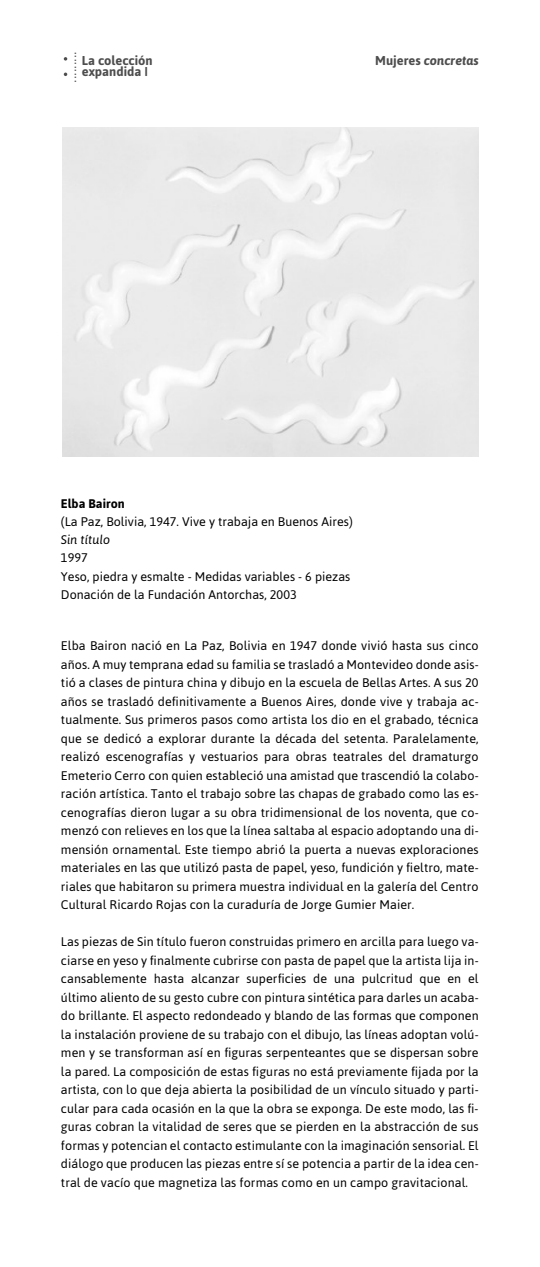
<style>
.page{position:relative;width:540px;height:1267px;background:#fff}
.page>*{position:absolute;margin:0;border:0;box-sizing:border-box;transform-origin:0 0}
.t1{font:700 12.85px/11.8px "Asap";color:#4d4d4d}
.t2{font:italic 700 12.85px "Asap";color:#4d4d4d}
.t3{font:12.85px "Asap";color:#4d4d4d}
.t4{font:12.5px/18.5px "Asap";color:#000;text-align:justify}
.t5{font:700 12.5px "Asap";color:#000}
.t6{font:italic 12.5px "Asap";color:#000}
.s1{font-style:normal}
.s2{font-weight:500}
</style>
<div class="page">
<svg style="left:64px;top:57px;width:3px;height:4px"></svg>
<img style="left:62px;top:127px;width:416px;height:329px">
<p class="t3" style="left:88px;top:52px;width:32px;rotate:90deg">.........</p>
<p class="t2" style="left:375px;top:51px;width:105px"><span class="s1">Mujeres</span> concretas</p>
<p class="t1" style="left:82px;top:54px;width:72px">La colección expandida <span class="s2">I</span></p>
<p class="t5" style="left:61px;top:495px;width:65px">Elba Bairon</p>
<p class="t4" style="left:61px;top:512px;width:293px">(La Paz, Bolivia, 1947. Vive y trabaja en Buenos Aires)</p>
<p class="t6" style="left:61px;top:531px;width:51px">Sin título</p>
<p class="t4" style="left:61px;top:548px;width:291px;line-height:18.2px;text-align:left">1997<br>Yeso, piedra y esmalte - Medidas variables - 6 piezas<br>Donación de la Fundación Antorchas, 2003</p>
<p class="t4" style="left:61px;top:635px;width:419px">Elba Bairon nació en La Paz, Bolivia en 1947 donde vivió hasta sus cinco años. A muy temprana edad su familia se trasladó a Montevideo donde asis&shy;tió a clases de pintura china y dibujo en la escuela de Bellas Artes. A sus 20 años se trasladó definitivamente a Buenos Aires, donde vive y trabaja ac&shy;tualmente. Sus primeros pasos como artista los dio en el grabado, técnica que se dedicó a explorar durante la década del setenta. Paralelamente, realizó escenografías y vestuarios para obras teatrales del dramaturgo Emeterio Cerro con quien estableció una amistad que trascendió la colabo&shy;ración artística. Tanto el trabajo sobre las chapas de grabado como las es&shy;cenografías dieron lugar a su obra tridimensional de los noventa, que co&shy;menzó con relieves en los que la línea saltaba al espacio adoptando una di&shy;mensión ornamental. Este tiempo abrió la puerta a nuevas exploraciones materiales en las que utilizó pasta de papel, yeso, fundición y fieltro, mate&shy;riales que habitaron su primera muestra individual en la galería del Centro Cultural Ricardo Rojas con la curaduría de Jorge Gumier Maier.</p>
<p class="t4" style="left:61px;top:931px;width:419px">Las piezas de Sin título fueron construidas primero en arcilla para luego va&shy;ciarse en yeso y finalmente cubrirse con pasta de papel que la artista lija in&shy;cansablemente hasta alcanzar superficies de una pulcritud que en el último aliento de su gesto cubre con pintura sintética para darles un acaba&shy;do brillante. El aspecto redondeado y blando de las formas que componen la instalación proviene de su trabajo con el dibujo, las líneas adoptan volú&shy;men y se transforman así en figuras serpenteantes que se dispersan sobre la pared. La composición de estas figuras no está previamente fijada por la artista, con lo que deja abierta la posibilidad de un vínculo situado y parti&shy;cular para cada ocasión en la que la obra se exponga. De este modo, las fi&shy;guras cobran la vitalidad de seres que se pierden en la abstracción de sus formas y potencian el contacto estimulante con la imaginación sensorial. El diálogo que producen las piezas entre sí se potencia a partir de la idea cen&shy;tral de vacío que magnetiza las formas como en un campo gravitacional.</p>
</div>
